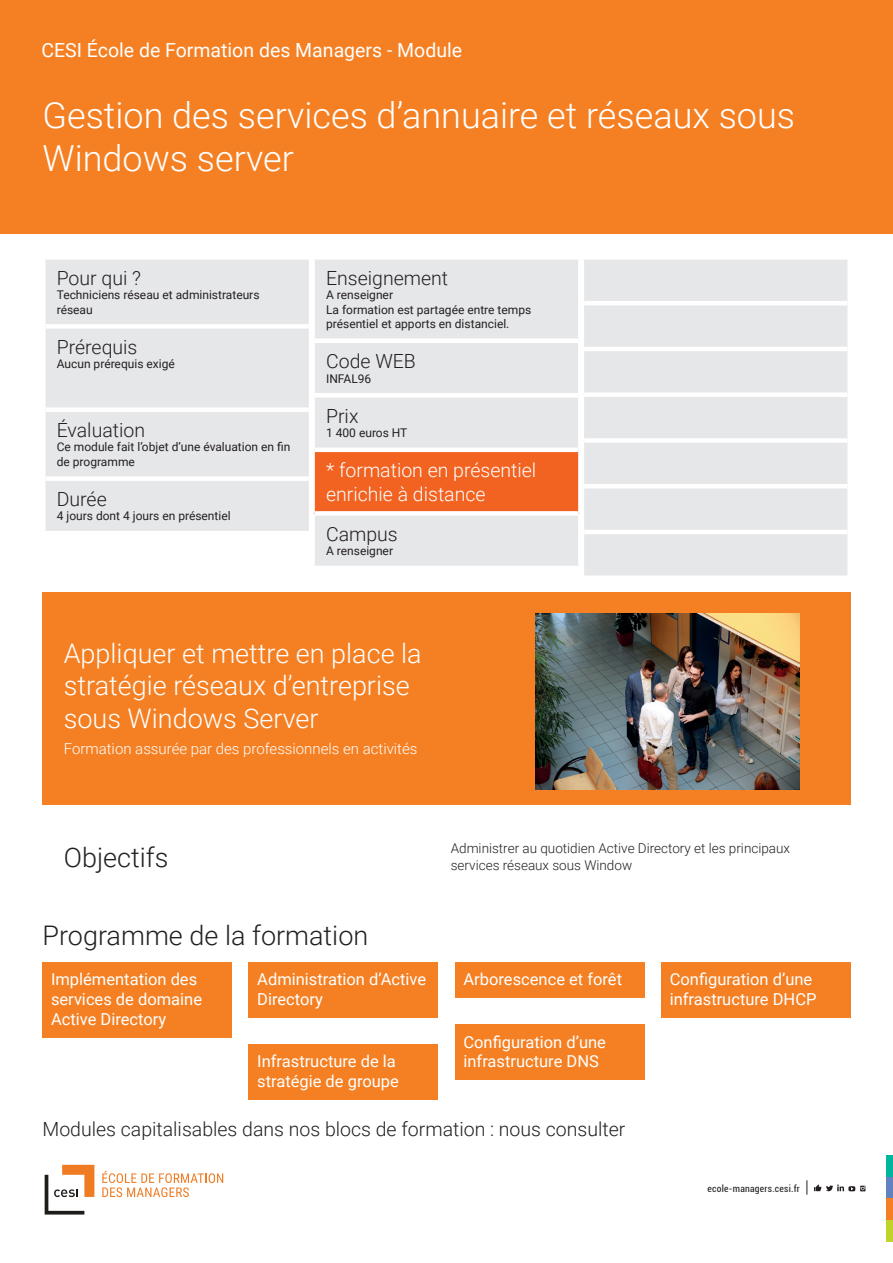
<style>
.page{position:relative;width:893px;height:1263px;background:#fff}
.page>*{position:absolute;margin:0;border:0;box-sizing:border-box;transform-origin:0 0}
.t1{font:300 36px/43.2px "Roboto";color:#fff}
.t2{font:300 27px/32.4px "Roboto";color:#fff}
.t3{font:300 27px "Roboto";color:#231f20}
.t4{font:300 19.5px "Roboto";color:#231f20}
.t5{font:300 19.5px/23.4px "Roboto";color:#fff}
.t6{font:19.5px "Roboto";color:#fff}
.t7{font:16.5px/19.8px "Roboto";color:#fff}
.t8{font:300 15px "Roboto";color:#fff}
.t9{font:300 13.5px/16.2px "Roboto";color:#231f20}
.t10{font:12px/14.4px "Roboto";color:#231f20}
.t11{font:condensed 9.6px "Roboto";letter-spacing:.025em;color:#231f20}
</style>
<div class="page">
<div style="left:0;top:0;width:893px;height:234px;background:#f58023"></div>
<div style="left:46px;top:260px;width:263px;height:271px;background:#e6e7e9"></div>
<div style="left:46px;top:324px;width:263px;height:5px;background:#fff"></div>
<div style="left:46px;top:407px;width:263px;height:5px;background:#fff"></div>
<div style="left:46px;top:476px;width:263px;height:5px;background:#fff"></div>
<div style="left:315px;top:260px;width:263px;height:306px;background:#e6e7e9"></div>
<div style="left:313px;top:450px;width:267px;height:63px;background:#f26221"></div>
<hr style="left:312px;top:450px;width:3px;height:63px;background:#fff">
<hr style="left:578px;top:450px;width:3px;height:63px;background:#fff">
<div style="left:315px;top:338px;width:263px;height:5px;background:#fff"></div>
<hr style="left:315px;top:448px;width:263px;height:4px;background:#fff">
<div style="left:315px;top:511px;width:263px;height:5px;background:#fff"></div>
<hr style="left:315px;top:393px;width:263px;height:4px;background:#fff">
<div style="left:584px;top:260px;width:263px;height:315px;background:#e6e7e9"></div>
<hr style="left:584px;top:301px;width:263px;height:4px;background:#fff">
<hr style="left:584px;top:347px;width:263px;height:4px;background:#fff">
<div style="left:584px;top:392px;width:263px;height:5px;background:#fff"></div>
<div style="left:584px;top:438px;width:263px;height:5px;background:#fff"></div>
<hr style="left:584px;top:484px;width:263px;height:4px;background:#fff">
<hr style="left:584px;top:530px;width:263px;height:4px;background:#fff">
<div style="left:43px;top:592px;width:808px;height:212px;background:#f58023"></div>
<img style="left:535px;top:613px;width:265px;height:177px">
<div style="left:43px;top:962px;width:189px;height:75px;background:#f58023"></div>
<div style="left:249px;top:962px;width:189px;height:56px;background:#f58023"></div>
<div style="left:249px;top:1044px;width:189px;height:56px;background:#f58023"></div>
<div style="left:455px;top:962px;width:189px;height:36px;background:#f58023"></div>
<div style="left:455px;top:1024px;width:189px;height:56px;background:#f58023"></div>
<div style="left:661px;top:962px;width:189px;height:56px;background:#f58023"></div>
<div style="left:886px;top:1220px;width:7px;height:21px;background:#c0d32b"></div>
<div style="left:886px;top:1198px;width:7px;height:22px;background:#f58023"></div>
<div style="left:886px;top:1176px;width:7px;height:22px;background:#6182c1"></div>
<div style="left:886px;top:1155px;width:7px;height:21px;background:#00b59e"></div>
<svg style="left:807px;top:1180px;width:1px;height:14px"></svg>
<svg style="left:814px;top:1184px;width:51px;height:7px"></svg>
<svg style="left:45px;top:1165px;width:49px;height:49px"></svg>
<svg style="left:102px;top:1171px;width:121px;height:26px"></svg>
<h3 class="t6" style="left:41px;top:37px;width:422px">CESI École de Formation des Managers - Module</h3>
<h1 class="t1" style="left:43px;top:92px;width:754px">Gestion des services d’annuaire et réseaux sous<br>Windows server</h1>
<h3 class="t4" style="left:57px;top:264px;width:86px">Pour qui ?</h3>
<p class="t10" style="left:57px;top:287px;width:204px">Techniciens réseau et administrateurs réseau</p>
<h3 class="t4" style="left:57px;top:333px;width:82px">Prérequis</h3>
<p class="t10" style="left:57px;top:356px;width:120px">Aucun prérequis exigé</p>
<h3 class="t4" style="left:57px;top:416px;width:90px">Évaluation</h3>
<p class="t10" style="left:57px;top:440px;width:235px">Ce module fait l’objet d’une évaluation en fin de programme</p>
<h3 class="t4" style="left:57px;top:485px;width:52px">Durée</h3>
<p class="t10" style="left:57px;top:508px;width:175px">4 jours dont 4 jours en présentiel</p>
<h3 class="t4" style="left:326px;top:264px;width:124px">Enseignement</h3>
<p class="t10" style="left:326px;top:287px;width:207px">A renseigner<br>La formation est partagée entre temps présentiel et apports en distanciel.</p>
<h3 class="t4" style="left:326px;top:347px;width:91px">Code WEB</h3>
<p class="t10" style="left:326px;top:371px;width:47px">INFAL96</p>
<h3 class="t4" style="left:326px;top:402px;width:34px">Prix</h3>
<p class="t10" style="left:326px;top:425px;width:83px">1 400 euros HT</p>
<h3 class="t5" style="left:326px;top:458px;width:212px">* formation en présentiel enrichie à distance</h3>
<h3 class="t4" style="left:326px;top:520px;width:73px">Campus</h3>
<p class="t10" style="left:326px;top:543px;width:68px">A renseigner</p>
<h2 class="t2" style="left:64px;top:636px;width:359px">Appliquer et mettre en place la stratégie réseaux d’entreprise sous Windows Server</h2>
<p class="t8" style="left:64px;top:738px;width:355px">Formation assurée par des professionnels en activités</p>
<h2 class="t3" style="left:64px;top:838px;width:106px">Objectifs</h2>
<p class="t9" style="left:451px;top:840px;width:341px">Administrer au quotidien Active Directory et les principaux services réseaux sous Window</p>
<h2 class="t3" style="left:43px;top:917px;width:327px">Programme de la formation</h2>
<h3 class="t7" style="left:51px;top:969px;width:153px">Implémentation des services de domaine<br>Active Directory</h3>
<h3 class="t7" style="left:257px;top:969px;width:170px">Administration d’Active<br>Directory</h3>
<h3 class="t7" style="left:257px;top:1051px;width:143px">Infrastructure de la stratégie de groupe</h3>
<h3 class="t7" style="left:463px;top:969px;width:160px">Arborescence et forêt</h3>
<h3 class="t7" style="left:463px;top:1031px;width:144px">Configuration d’une infrastructure DNS</h3>
<h3 class="t4" style="left:43px;top:1116px;width:584px">Modules capitalisables dans nos blocs de formation : nous consulter</h3>
<h3 class="t7" style="left:670px;top:969px;width:148px">Configuration d’une infrastructure DHCP</h3>
<p class="t11" style="left:707px;top:1182px;width:94px">ecole-managers.cesi.fr</p>
</div>
